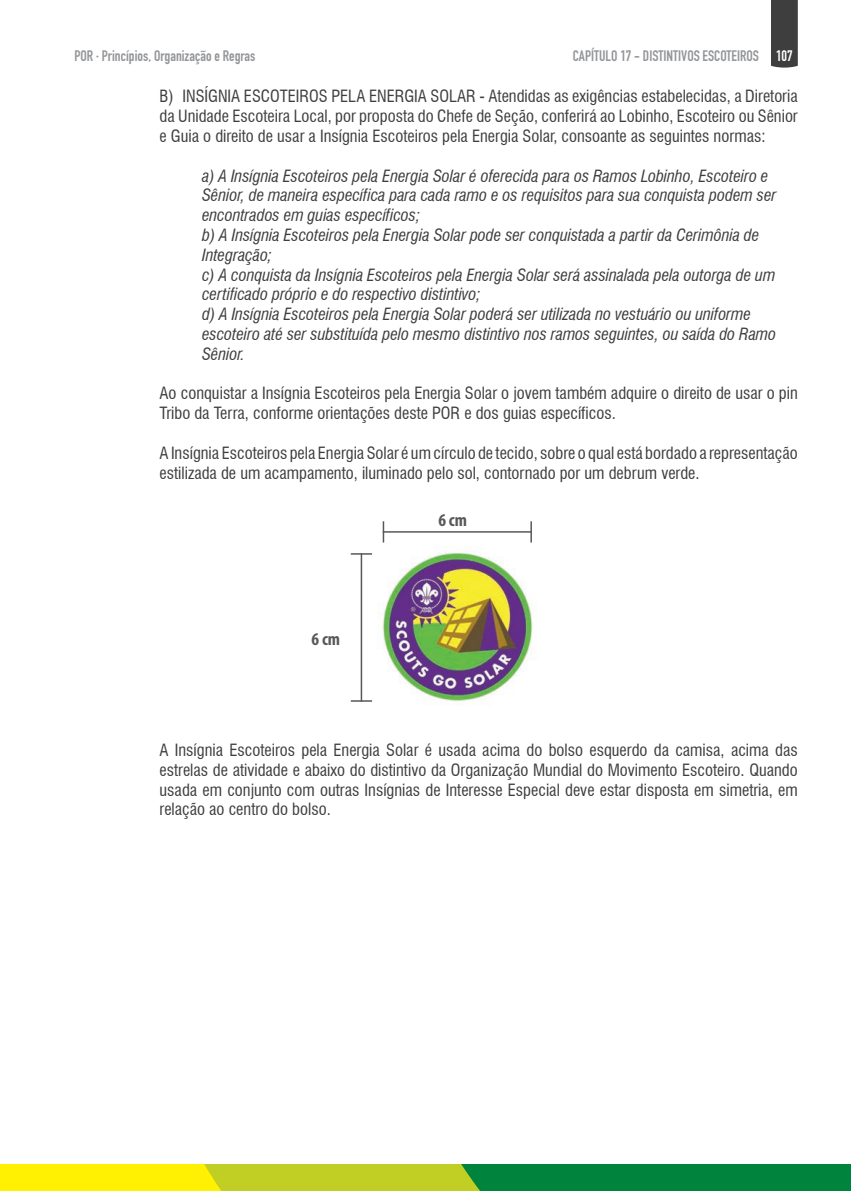
<style>
.page{position:relative;width:851px;height:1191px;background:#fff}
.page>*{position:absolute;margin:0;border:0;box-sizing:border-box;transform-origin:0 0}
.t1{font:700 condensed 18px "Myriad Pro";color:#57585a}
.Texto_NORMAL{font:condensed 16.5px/19.8px "Swiss 721 BT";color:#3e3e3f;text-align:justify}
.Texto_ITALIC{font:italic condensed 16.5px/19.8px "Swiss 721 BT";letter-spacing:-.005em;color:#3e3e3f}
.t2{font:15px "DIN Engschrift Std";color:#939598}
.s1{color:#fff}
</style>
<div class="page">
<div style="left:771px;top:0;width:26px;height:68px;background:#3e3e3f"></div>
<svg style="left:0;top:1164px;width:850px;height:27px;background:#7ab525"></svg>
<img style="left:382px;top:552px;width:151px;height:149px">
<svg style="left:351px;top:553px;width:21px;height:1px"></svg>
<svg style="left:351px;top:700px;width:21px;height:1px"></svg>
<hr style="left:360px;top:553px;width:2px;height:148px;background:#57585a">
<hr style="left:530px;top:521px;width:2px;height:21px;background:#57585a">
<hr style="left:382px;top:521px;width:2px;height:21px;background:#57585a">
<hr style="left:382px;top:531px;width:150px;height:1px;background:#57585a">
<p class="t2" style="left:74px;top:47px;width:182px">POR · Princípios, Organização e Regras</p>
<p class="t2" style="left:572px;top:47px;width:221px">CAPÍTULO 17 - DISTINTIVOS ESCOTEIROS <span class="s1">107</span></p>
<p class="Texto_NORMAL" style="left:159px;top:86px;width:639px">B) INSÍGNIA ESCOTEIROS PELA ENERGIA SOLAR - Atendidas as exigências estabelecidas, a Diretoria da Unidade Escoteira Local, por proposta do Chefe de Seção, conferirá ao Lobinho, Escoteiro ou Sênior e Guia o direito de usar a Insígnia Escoteiros pela Energia Solar, consoante as seguintes normas:</p>
<p class="Texto_ITALIC" style="left:202px;top:166px;width:575px">a) A Insígnia Escoteiros pela Energia Solar é oferecida para os Ramos Lobinho, Escoteiro e<br>Sênior, de maneira específica para cada ramo e os requisitos para sua conquista podem ser encontrados em guias específicos;</p>
<p class="Texto_ITALIC" style="left:202px;top:225px;width:558px">b) A Insígnia Escoteiros pela Energia Solar pode ser conquistada a partir da Cerimônia de<br>Integração;</p>
<p class="Texto_ITALIC" style="left:202px;top:265px;width:574px">c) A conquista da Insígnia Escoteiros pela Energia Solar será assinalada pela outorga de um certificado próprio e do respectivo distintivo;</p>
<p class="Texto_ITALIC" style="left:202px;top:304px;width:575px">d) A Insígnia Escoteiros pela Energia Solar poderá ser utilizada no vestuário ou uniforme escoteiro até ser substituída pelo mesmo distintivo nos ramos seguintes, ou saída do Ramo<br>Sênior.</p>
<p class="Texto_NORMAL" style="left:159px;top:383px;width:639px">Ao conquistar a Insígnia Escoteiros pela Energia Solar o jovem também adquire o direito de usar o pin<br>Tribo da Terra, conforme orientações deste POR e dos guias específicos.</p>
<p class="Texto_NORMAL" style="left:159px;top:443px;width:639px">A Insígnia Escoteiros pela Energia Solar é um círculo de tecido, sobre o qual está bordado a representação estilizada de um acampamento, iluminado pelo sol, contornado por um debrum verde.</p>
<p class="t1" style="left:311px;top:628px;width:30px">6 cm</p>
<p class="t1" style="left:438px;top:509px;width:30px">6 cm</p>
<p class="Texto_NORMAL" style="left:159px;top:740px;width:639px">A Insígnia Escoteiros pela Energia Solar é usada acima do bolso esquerdo da camisa, acima das estrelas de atividade e abaixo do distintivo da Organização Mundial do Movimento Escoteiro. Quando usada em conjunto com outras Insígnias de Interesse Especial deve estar disposta em simetria, em relação ao centro do bolso.</p>
</div>
